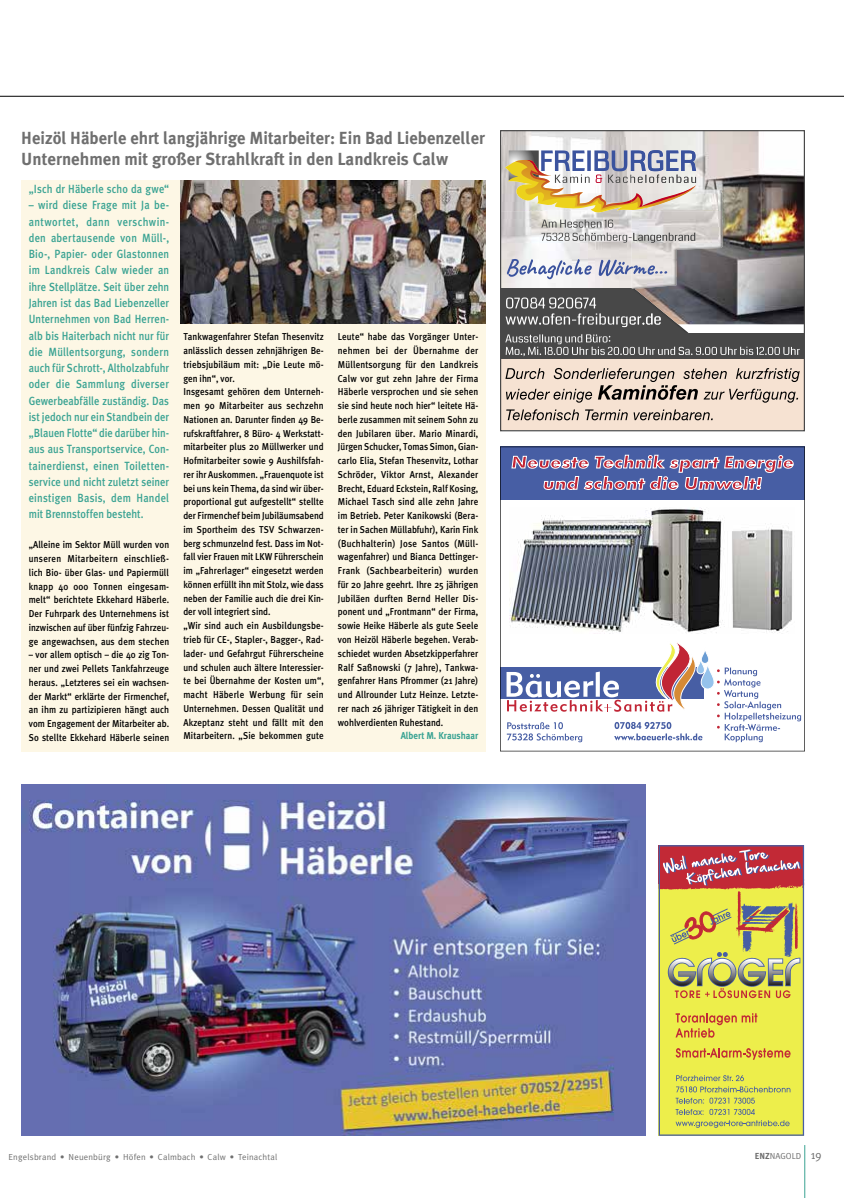
<style>
.page{position:relative;width:844px;height:1198px;background:#fff}
.page>*{position:absolute;margin:0;border:0;box-sizing:border-box;transform-origin:0 0}
.t1{font:700 17.5px/21px "Meta Plus";color:#6f6f6f;scale:.95 1}
.t2{font:500 11.88px/16.2px "Meta Plus";letter-spacing:.01em;color:#3aa393;text-align:justify;scale:.88 1}
.t3{font:500 10px/13.8px "Meta Plus";letter-spacing:.005em;color:#000;text-align:justify;scale:.9 1}
.t4{font:700 10px "Meta Plus";color:#3aa393;scale:.9 1}
.t5{font:8.75px "Meta Plus Normal";letter-spacing:.02em;color:#6f6f6f}
.s1{font-family:"Meta Plus";font-weight:700}
.s2{font-size:11.88px}
</style>
<div class="page">
<hr style="left:804px;top:1145px;width:1px;height:53px;background:#3aa393">
<hr style="left:0;top:96px;width:843px;height:1px;background:#000">
<div style="left:21px;top:181px;width:464px;height:571px;background:#fdf7e5"></div>
<img style="left:181px;top:180px;width:304px;height:143px">
<img style="left:21px;top:784px;width:624px;height:351px">
<svg style="left:658px;top:845px;width:145px;height:290px;background:#dfde51"></svg>
<svg style="left:675px;top:1013px;width:82px;height:24px;background:#e3c146"></svg>
<svg style="left:675px;top:1048px;width:115px;height:11px"></svg>
<svg style="left:658px;top:849px;width:145px;height:149px;background:#c9a55a"></svg>
<svg style="left:500px;top:446px;width:304px;height:305px"></svg>
<img style="left:509px;top:507px;width:285px;height:126px">
<img style="left:502px;top:132px;width:3px;height:157px">
<div style="left:501px;top:333px;width:302px;height:26px;background:#484848"></div>
<img style="left:505px;top:132px;width:297px;height:224px">
<div style="left:500px;top:359px;width:304px;height:71px;background:#f6e2d2"></div>
<div style="left:500px;top:130px;width:304px;height:301px;border:1px solid #484848"></div>
<svg style="left:506px;top:409px;width:206px;height:11px"></svg>
<svg style="left:505px;top:368px;width:294px;height:35px"></svg>
<h1 class="t1" style="left:21px;top:127px;width:489px">Heizöl Häberle ehrt langjährige Mitarbeiter: Ein Bad Liebenzeller<br>Unternehmen mit großer Strahlkraft in den Landkreis Calw</h1>
<p class="t2" style="left:29px;top:181px;width:161px">„Isch dr Häberle scho da gwe“</p>
<p class="t2" style="left:29px;top:197px;width:161px">– wird diese Frage mit Ja be&shy;antwortet, dann verschwin&shy;den abertausende von Müll-, Bio-, Papier- oder Glastonnen im Landkreis Calw wieder an ihre Stellplätze. Seit über zehn Jahren ist das Bad Liebenzeller Unternehmen von Bad Herren&shy;alb bis Haiterbach nicht nur für die Müllentsorgung, sondern auch für Schrott-, Altholzabfuhr oder die Sammlung diverser Gewerbeabfälle zuständig. Das ist jedoch nur ein Standbein der „Blauen Flotte“ die darüber hin&shy;aus aus Transportservice, Con&shy;tainerdienst, einen Toiletten&shy;service und nicht zuletzt seiner einstigen Basis, dem Handel mit Brennstoffen besteht.</p>
<p class="t3" style="left:29px;top:538px;width:157px">„Alleine im Sektor Müll wurden von unseren Mitarbeitern einschließ&shy;lich Bio- über Glas- und Papiermüll knapp 40 000 Tonnen eingesam&shy;melt“ berichtete Ekkehard Häberle.<br>Der Fuhrpark des Unternehmens ist inzwischen auf über fünfzig Fahrzeu&shy;ge angewachsen, aus dem stechen</p>
<p class="t3" style="left:29px;top:648px;width:157px">– vor allem optisch – die 40 zig Ton&shy;ner und zwei Pellets Tankfahrzeuge heraus. „Letzteres sei ein wachsen&shy;der Markt“ erklärte der Firmenchef, an ihm zu partizipieren hängt auch vom Engagement der Mitarbeiter ab.<br>So stellte Ekkehard Häberle seinen</p>
<p class="t3" style="left:183px;top:330px;width:157px;text-align:left">Tankwagenfahrer Stefan Thesenvitz anlässlich dessen zehnjährigen Be&shy;triebsjubiläum mit: „Die Leute mö&shy;gen ihn“, vor.<br>Insgesamt gehören dem Unterneh&shy;men 90 Mitarbeiter aus sechzehn Nationen an. Darunter finden 49 Be&shy;rufskraftfahrer, 8 Büro- 4 Werkstatt&shy;mitarbeiter plus 20 Müllwerker und Hofmitarbeiter sowie 9 Aushilfsfah&shy;rer ihr Auskommen. „Frauenquote ist bei uns kein Thema, da sind wir über&shy;proportional gut aufgestellt“ stellte der Firmenchef beim Jubiläumsabend im Sportheim des TSV Schwarzen&shy;berg schmunzelnd fest. Dass im Not&shy;fall vier Frauen mit LKW Führerschein im „Fahrerlager“ eingesetzt werden können erfüllt ihn mit Stolz, wie dass neben der Familie auch die drei Kin&shy;der voll integriert sind.<br>„Wir sind auch ein Ausbildungsbe&shy;trieb für CE-, Stapler-, Bagger-, Rad&shy;lader- und Gefahrgut Führerscheine und schulen auch ältere Interessier&shy;te bei Übernahme der Kosten um“, macht Häberle Werbung für sein Unternehmen. Dessen Qualität und Akzeptanz steht und fällt mit den Mitarbeitern. „Sie bekommen gute</p>
<p class="t3" style="left:338px;top:330px;width:157px">Leute“ habe das Vorgänger Unter&shy;nehmen bei der Übernahme der Müllentsorgung für den Landkreis Calw vor gut zehn Jahre der Firma Häberle versprochen und sie sehen sie sind heute noch hier“ leitete Hä&shy;berle zusammen mit seinem Sohn zu den Jubilaren über. Mario Minardi, Jürgen Schucker, Tomas Simon, Gian&shy;carlo Elia, Stefan Thesenvitz, Lothar Schröder, Viktor Arnst, Alexander Brecht, Eduard Eckstein, Ralf Kosing, Michael Tasch sind alle zehn Jahre im Betrieb. Peter Kanikowski (Bera&shy;ter in Sachen Müllabfuhr), Karin Fink (Buchhalterin) Jose Santos (Müll&shy;wagenfahrer) und Bianca Dettinger-Frank (Sachbearbeiterin) wurden für 20 Jahre geehrt. Ihre 25 jährigen Jubiläen durften Bernd Heller Dis&shy;ponent und „Frontmann“ der Firma, sowie Heike Häberle als gute Seele von Heizöl Häberle begehen. Verab&shy;schiedet wurden Absetzkipperfahrer Ralf Saßnowski (7 Jahre), Tankwa&shy;genfahrer Hans Pfrommer (21 Jahre) und Allrounder Lutz Heinze. Letzte&shy;rer nach 26 jähriger Tätigkeit in den wohlverdienten Ruhestand.</p>
<p class="t4" style="left:400px;top:730px;width:88px">Albert M. Kraushaar</p>
<p class="t5" style="left:9px;top:1152px;width:270px">Engelsbrand • Neuenbürg • Höfen • Calmbach • Calw • Teinachtal</p>
<p class="t5" style="left:754px;top:1150px;width:68px"><span class="s1">ENZ</span>NAGOLD <span class="s2">19</span></p>
</div>
